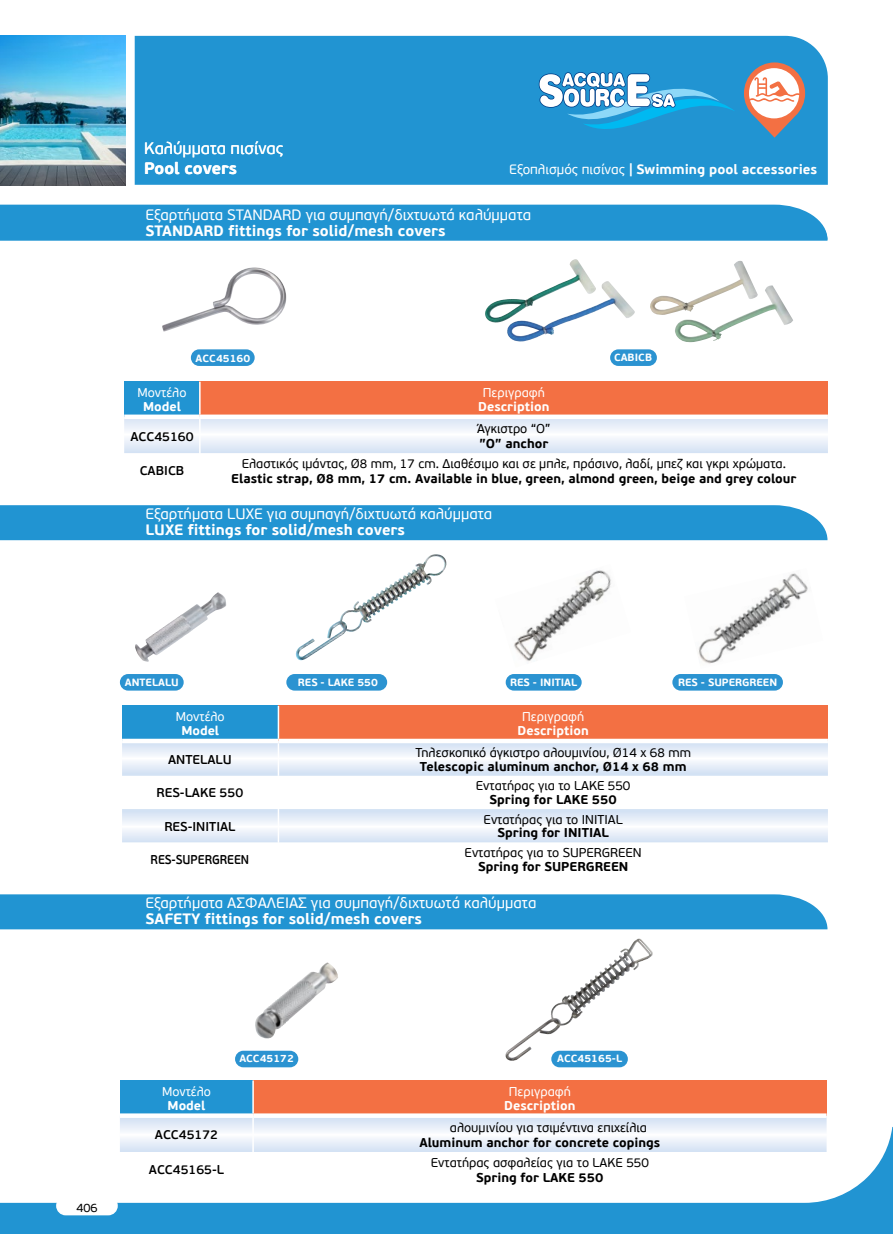
<style>
.page{position:relative;width:893px;height:1234px;background:#fff}
.page>*{position:absolute;margin:0;border:0;box-sizing:border-box;transform-origin:0 0}
.t1{font:16.5px "PF Beau Sans Pro";color:#fff}
.t2{font:700 16.5px "PF Beau Sans Pro";color:#fff}
.t3{font:15px "PF Beau Sans Pro";color:#fff}
.t4{font:700 15px "PF Beau Sans Pro";color:#fff}
.t5{font:700 13.5px "PF Beau Sans Pro";color:#fff}
.t6{font:12.75px "PF Beau Sans Pro";color:#000}
.t7{font:700 12.75px "PF Beau Sans Pro";color:#000}
.t8{font:600 12.75px "PF Beau Sans Pro";color:#000}
.t9{font:12.75px "PF Beau Sans Pro";color:#fff}
.t10{font:700 12.75px "PF Beau Sans Pro";color:#fff}
.t11{font:600 12.75px "PF Beau Sans Pro";color:#000;scale:.9 1}
.t12{font:12px "PF Beau Sans Pro";color:#000}
.t13{font:700 10.5px "PF Beau Sans Pro";color:#fff}
.s1{font-weight:400}
</style>
<div class="page">
<svg style="left:0;top:1129px;width:893px;height:104px"></svg>
<div style="left:57px;top:1196px;width:60px;height:18px;background:#fff;border-radius:9px"></div>
<div style="left:56px;top:1195px;width:62px;height:19px;border:2px solid #fff;border-radius:9px"></div>
<div style="left:135px;top:36px;width:693px;height:149px;background:#2194d2"></div>
<svg style="left:538px;top:71px;width:197px;height:76px;background:#46a6d9"></svg>
<img style="left:0;top:36px;width:125px;height:149px">
<svg style="left:744px;top:62px;width:61px;height:76px"></svg>
<div style="left:0;top:204px;width:827px;height:37px;background:#2194d2"></div>
<div style="left:124px;top:381px;width:76px;height:36px;background:#2194d2"></div>
<div style="left:200px;top:381px;width:628px;height:36px;background:#f37043"></div>
<svg style="left:124px;top:419px;width:704px;height:34px"></svg>
<hr style="left:199px;top:381px;width:2px;height:33px;background:#fff">
<hr style="left:199px;top:419px;width:2px;height:34px;background:#fff">
<div style="left:124px;top:414px;width:76px;height:5px;background:#fff"></div>
<div style="left:200px;top:414px;width:628px;height:5px;background:#fff"></div>
<img style="left:162px;top:267px;width:124px;height:65px">
<img style="left:548px;top:260px;width:28px;height:29px">
<img style="left:650px;top:261px;width:143px;height:81px">
<div style="left:191px;top:349px;width:64px;height:17px;background:#2b93d1;border-radius:8px"></div>
<div style="left:610px;top:349px;width:47px;height:17px;background:#2b93d1;border-radius:8px"></div>
<div style="left:122px;top:705px;width:156px;height:35px;background:#2194d2"></div>
<div style="left:278px;top:705px;width:550px;height:35px;background:#f37043"></div>
<svg style="left:122px;top:743px;width:706px;height:32px"></svg>
<svg style="left:122px;top:809px;width:706px;height:33px"></svg>
<hr style="left:278px;top:705px;width:1px;height:33px;background:#fff">
<hr style="left:278px;top:743px;width:1px;height:32px;background:#fff">
<hr style="left:278px;top:808px;width:1px;height:34px;background:#fff">
<div style="left:122px;top:738px;width:156px;height:5px;background:#fff"></div>
<div style="left:278px;top:738px;width:550px;height:5px;background:#fff"></div>
<div style="left:120px;top:1080px;width:133px;height:35px;background:#2194d2"></div>
<div style="left:253px;top:1080px;width:574px;height:35px;background:#f37043"></div>
<svg style="left:120px;top:1117px;width:707px;height:34px"></svg>
<hr style="left:252px;top:1080px;width:2px;height:33px;background:#fff">
<hr style="left:252px;top:1117px;width:2px;height:34px;background:#fff">
<hr style="left:252px;top:1151px;width:2px;height:35px;background:#fff">
<svg style="left:120px;top:1113px;width:133px;height:2px"></svg>
<svg style="left:253px;top:1113px;width:574px;height:4px"></svg>
<div style="left:120px;top:674px;width:64px;height:16px;background:#2b93d1;border-radius:8px"></div>
<img style="left:135px;top:592px;width:91px;height:69px">
<img style="left:295px;top:555px;width:136px;height:106px">
<div style="left:551px;top:1050px;width:77px;height:17px;background:#2b93d1;border-radius:8px"></div>
<img style="left:255px;top:962px;width:83px;height:77px">
<img style="left:505px;top:939px;width:132px;height:122px">
<img style="left:514px;top:570px;width:97px;height:91px">
<div style="left:506px;top:674px;width:76px;height:16px;background:#2b93d1;border-radius:8px"></div>
<div style="left:286px;top:674px;width:101px;height:16px;background:#2b93d1;border-radius:8px"></div>
<div style="left:235px;top:1050px;width:63px;height:17px;background:#2b93d1;border-radius:8px"></div>
<div style="left:672px;top:674px;width:111px;height:16px;background:#2b93d1;border-radius:8px"></div>
<img style="left:698px;top:573px;width:110px;height:91px">
<div style="left:0;top:505px;width:827px;height:35px;background:#2194d2"></div>
<div style="left:0;top:894px;width:827px;height:35px;background:#2194d2"></div>
<img style="left:892px;top:1127px;width:1px;height:93px">
<p class="t1" style="left:144px;top:139px;width:141px">Kαλύμματα πισίνας</p>
<p class="t2" style="left:144px;top:158px;width:94px">Pool covers</p>
<p class="t3" style="left:146px;top:206px;width:387px">Eξαρτήματα STANDARD για συμπαγή/διχτυωτά καλύμματα</p>
<p class="t4" style="left:146px;top:222px;width:302px">STANDARD fittings for solid/mesh covers</p>
<p class="t5" style="left:509px;top:161px;width:310px"><span class="s1">Εξοπλισμός πισίνας</span> | Swimming pool accessories</p>
<p class="t13" style="left:196px;top:351px;width:56px">ACC45160</p>
<p class="t13" style="left:614px;top:350px;width:40px">CABICB</p>
<p class="t9" style="left:138px;top:385px;width:50px">Mοντέλο</p>
<p class="t10" style="left:143px;top:398px;width:39px">Model</p>
<p class="t9" style="left:483px;top:385px;width:64px">Περιγραφή</p>
<p class="t10" style="left:478px;top:398px;width:73px">Description</p>
<p class="t8" style="left:130px;top:428px;width:65px">ACC45160</p>
<p class="t8" style="left:140px;top:463px;width:46px">CABICB</p>
<p class="t6" style="left:477px;top:421px;width:75px">Άγκιστρο “Ο”</p>
<p class="t7" style="left:479px;top:435px;width:71px">”O” anchor</p>
<p class="t6" style="left:242px;top:456px;width:546px">Ελαστικός ιμάντας, Ø8 mm, 17 cm. Διαθέσιμο και σε μπλε, πράσινο, λαδί, μπεζ και γκρι χρώματα.</p>
<p class="t7" style="left:231px;top:470px;width:567px">Elastic strap, Ø8 mm, 17 cm. Available in blue, green, almond green, beige and grey colour</p>
<p class="t3" style="left:146px;top:505px;width:348px">Εξαρτήματα LUXE για συμπαγή/διχτυωτά καλύμματα</p>
<p class="t4" style="left:146px;top:520px;width:261px">LUXE fittings for solid/mesh covers</p>
<p class="t13" style="left:125px;top:676px;width:55px">ANTELALU</p>
<p class="t9" style="left:176px;top:709px;width:50px">Mοντέλο</p>
<p class="t10" style="left:181px;top:722px;width:39px">Model</p>
<p class="t13" style="left:298px;top:676px;width:82px">RES - LAKE 550</p>
<p class="t13" style="left:510px;top:676px;width:69px">RES - INITIAL</p>
<p class="t9" style="left:522px;top:709px;width:64px">Περιγραφή</p>
<p class="t10" style="left:518px;top:722px;width:73px">Description</p>
<p class="t13" style="left:678px;top:676px;width:100px">RES - SUPERGREEN</p>
<p class="t8" style="left:168px;top:751px;width:65px">ANTELALU</p>
<p class="t6" style="left:415px;top:745px;width:277px">Τηλεσκοπικό άγκιστρο αλουμινίου, Ø14 x 68 mm</p>
<p class="t7" style="left:420px;top:758px;width:268px">Telescopic aluminum anchor, Ø14 x 68 mm</p>
<p class="t8" style="left:157px;top:785px;width:88px">RES-LAKE 550</p>
<p class="t6" style="left:476px;top:778px;width:156px">Εντατήρας για το LAKE 550</p>
<p class="t7" style="left:489px;top:791px;width:129px">Spring for LAKE 550</p>
<p class="t8" style="left:164px;top:818px;width:73px">RES-INITIAL</p>
<p class="t6" style="left:484px;top:811px;width:141px">Εντατήρας για το INITIAL</p>
<p class="t7" style="left:497px;top:824px;width:113px">Spring for INITIAL</p>
<p class="t11" style="left:151px;top:851px;width:111px">RES-SUPERGREEN</p>
<p class="t6" style="left:465px;top:845px;width:179px">Εντατήρας για το SUPERGREEN</p>
<p class="t7" style="left:478px;top:858px;width:152px">Spring for SUPERGREEN</p>
<p class="t3" style="left:146px;top:893px;width:392px">Εξαρτήματα ΑΣΦΑΛΕΙΑΣ για συμπαγή/διχτυωτά καλύμματα</p>
<p class="t4" style="left:146px;top:909px;width:278px">SAFETY fittings for solid/mesh covers</p>
<p class="t12" style="left:76px;top:1200px;width:23px">406</p>
<p class="t9" style="left:162px;top:1084px;width:50px">Mοντέλο</p>
<p class="t10" style="left:168px;top:1096px;width:39px">Model</p>
<p class="t8" style="left:155px;top:1127px;width:65px">ACC45172</p>
<p class="t8" style="left:149px;top:1161px;width:77px">ACC45165-L</p>
<p class="t13" style="left:239px;top:1051px;width:56px">ACC45172</p>
<p class="t13" style="left:557px;top:1051px;width:66px">ACC45165-L</p>
<p class="t9" style="left:509px;top:1084px;width:64px">Περιγραφή</p>
<p class="t10" style="left:504px;top:1096px;width:73px">Description</p>
<p class="t6" style="left:450px;top:1119px;width:199px">αλουμινίου για τσιμέντινα επιχείλια</p>
<p class="t7" style="left:419px;top:1134px;width:242px">Aluminum anchor for concrete copings</p>
<p class="t6" style="left:431px;top:1154px;width:220px">Εντατήρας ασφαλείας για το LAKE 550</p>
<p class="t7" style="left:476px;top:1168px;width:129px">Spring for LAKE 550</p>
</div>
